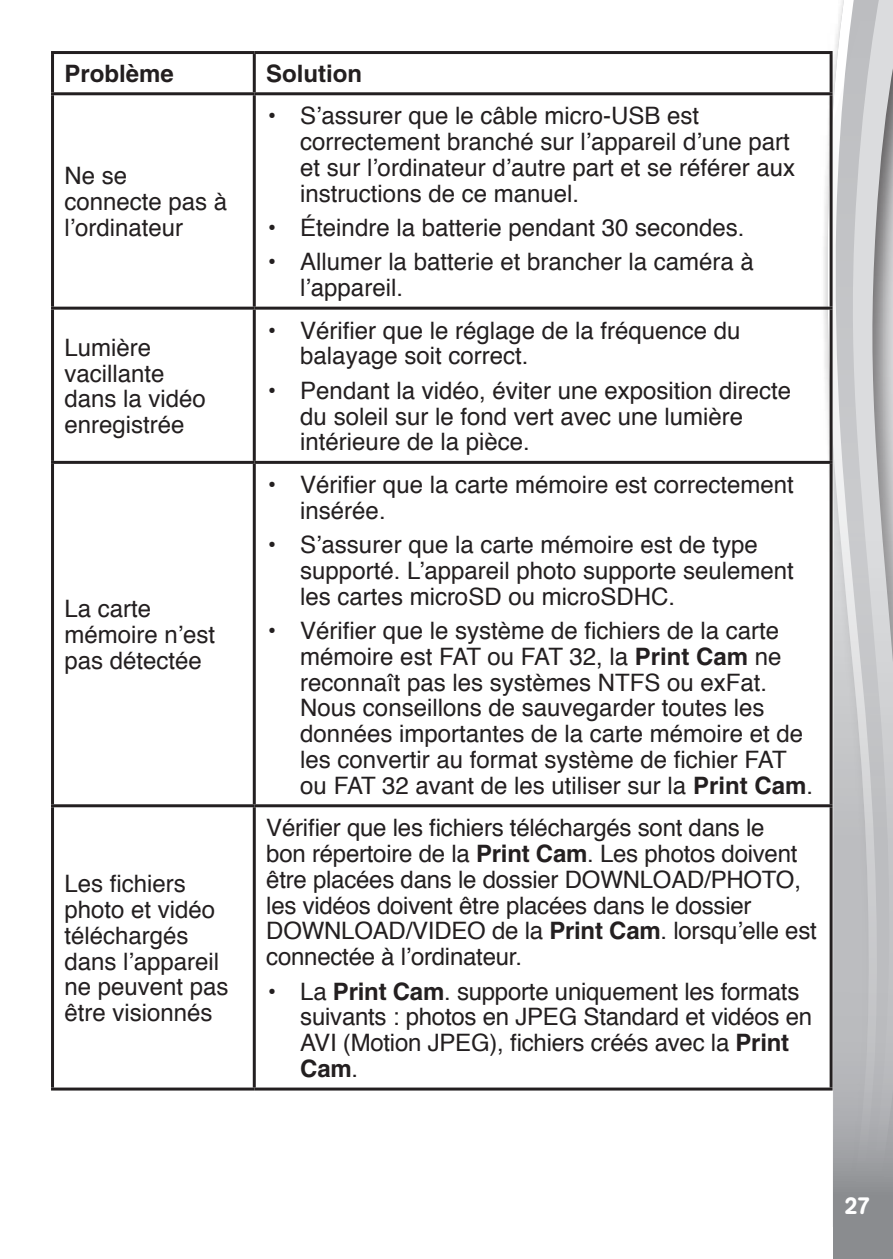
<style>
.page{position:relative;width:893px;height:1259px;background:#fff}
.page>*{position:absolute;margin:0;border:0;box-sizing:border-box;transform-origin:0 0}
.t1{font:24px/25.8px "Helvetica";color:#231f20}
.t2{font:700 24px "Helvetica";color:#231f20}
.t3{font:500 24px "AG Book Rounded";color:#fff}
.s1{font-weight:700}
</style>
<div class="page">
<div style="left:820px;top:0;width:73px;height:1259px;background:#231f20;opacity:.75"></div>
<svg style="left:827px;top:0;width:6px;height:1227px"></svg>
<svg style="left:833px;top:0;width:60px;height:1259px;background:#c2c3c5"></svg>
<div style="left:765px;top:1227px;width:68px;height:32px;background:#fff"></div>
<hr style="left:51px;top:51px;width:203px;height:3px;background:#231f20">
<hr style="left:51px;top:54px;width:3px;height:38px;background:#231f20">
<hr style="left:254px;top:51px;width:579px;height:3px;background:#231f20">
<hr style="left:253px;top:54px;width:3px;height:38px;background:#231f20">
<hr style="left:830px;top:54px;width:3px;height:38px;background:#231f20">
<hr style="left:51px;top:92px;width:203px;height:3px;background:#231f20">
<hr style="left:51px;top:95px;width:3px;height:212px;background:#231f20">
<hr style="left:254px;top:92px;width:579px;height:3px;background:#231f20">
<hr style="left:253px;top:95px;width:3px;height:212px;background:#231f20">
<hr style="left:830px;top:95px;width:3px;height:212px;background:#231f20">
<hr style="left:51px;top:307px;width:203px;height:3px;background:#231f20">
<hr style="left:51px;top:310px;width:3px;height:151px;background:#231f20">
<hr style="left:254px;top:307px;width:579px;height:3px;background:#231f20">
<hr style="left:253px;top:310px;width:3px;height:151px;background:#231f20">
<hr style="left:830px;top:310px;width:3px;height:151px;background:#231f20">
<hr style="left:51px;top:461px;width:203px;height:3px;background:#231f20">
<hr style="left:51px;top:464px;width:3px;height:340px;background:#231f20">
<hr style="left:254px;top:461px;width:579px;height:3px;background:#231f20">
<hr style="left:253px;top:464px;width:3px;height:340px;background:#231f20">
<hr style="left:830px;top:464px;width:3px;height:340px;background:#231f20">
<hr style="left:51px;top:804px;width:203px;height:3px;background:#231f20">
<hr style="left:51px;top:807px;width:3px;height:280px;background:#231f20">
<hr style="left:254px;top:804px;width:579px;height:3px;background:#231f20">
<hr style="left:253px;top:807px;width:3px;height:280px;background:#231f20">
<hr style="left:830px;top:807px;width:3px;height:280px;background:#231f20">
<hr style="left:51px;top:1087px;width:203px;height:3px;background:#231f20">
<hr style="left:254px;top:1087px;width:579px;height:3px;background:#231f20">
<p class="t2" style="left:65px;top:59px;width:111px">Problème</p>
<p class="t2" style="left:266px;top:59px;width:97px">Solution</p>
<p class="t1" style="left:65px;top:164px;width:164px">Ne se connecte pas à l’ordinateur</p>
<p class="t1" style="left:65px;top:336px;width:143px">Lumière vacillante dans la vidéo enregistrée</p>
<p class="t1" style="left:65px;top:597px;width:152px">La carte mémoire n’est pas détectée</p>
<p class="t1" style="left:65px;top:872px;width:166px">Les fichiers photo et vidéo téléchargés dans l’appareil ne peuvent pas être visionnés</p>
<p class="t1" style="left:300px;top:104px;width:496px;text-indent:-34px">• S’assurer que le câble micro-USB est correctement branché sur l’appareil d’une part et sur l’ordinateur d’autre part et se référer aux instructions de ce manuel.</p>
<p class="t1" style="left:266px;top:216px;width:480px">• Éteindre la batterie pendant 30 secondes.</p>
<p class="t1" style="left:300px;top:250px;width:455px;text-indent:-34px">• Allumer la batterie et brancher la caméra à l’appareil.</p>
<p class="t1" style="left:300px;top:319px;width:442px;text-indent:-34px">• Vérifier que le réglage de la fréquence du balayage soit correct.</p>
<p class="t1" style="left:300px;top:379px;width:492px;text-indent:-34px">• Pendant la vidéo, éviter une exposition directe du soleil sur le fond vert avec une lumière intérieure de la pièce.</p>
<p class="t1" style="left:300px;top:473px;width:495px;text-indent:-34px">• Vérifier que la carte mémoire est correctement insérée.</p>
<p class="t1" style="left:300px;top:533px;width:495px;text-indent:-34px">• S’assurer que la carte mémoire est de type supporté. L’appareil photo supporte seulement les cartes microSD ou microSDHC.</p>
<p class="t1" style="left:300px;top:619px;width:514px;text-indent:-34px">• Vérifier que le système de fichiers de la carte mémoire est FAT ou FAT 32, la <span class="s1">Print Cam</span> ne reconnaît pas les systèmes NTFS ou exFat.<br>Nous conseillons de sauvegarder toutes les données importantes de la carte mémoire et de les convertir au format système de fichier FAT ou FAT 32 avant de les utiliser sur la <span class="s1">Print Cam</span>.</p>
<p class="t1" style="left:266px;top:816px;width:552px">Vérifier que les fichiers téléchargés sont dans le<br>bon répertoire de la <span class="s1">Print Cam</span>. Les photos doivent être placées dans le dossier DOWNLOAD/PHOTO, les vidéos doivent être placées dans le dossier DOWNLOAD/VIDEO de la <span class="s1">Print Cam</span>. lorsqu’elle est connectée à l’ordinateur.</p>
<p class="t1" style="left:300px;top:979px;width:513px;text-indent:-34px">• La <span class="s1">Print Cam</span>. supporte uniquement les formats suivants : photos en JPEG Standard et vidéos en AVI (Motion JPEG), fichiers créés avec la <span class="s1">Print Cam</span>.</p>
<p class="t3" style="left:844px;top:1191px;width:27px">27</p>
</div>
